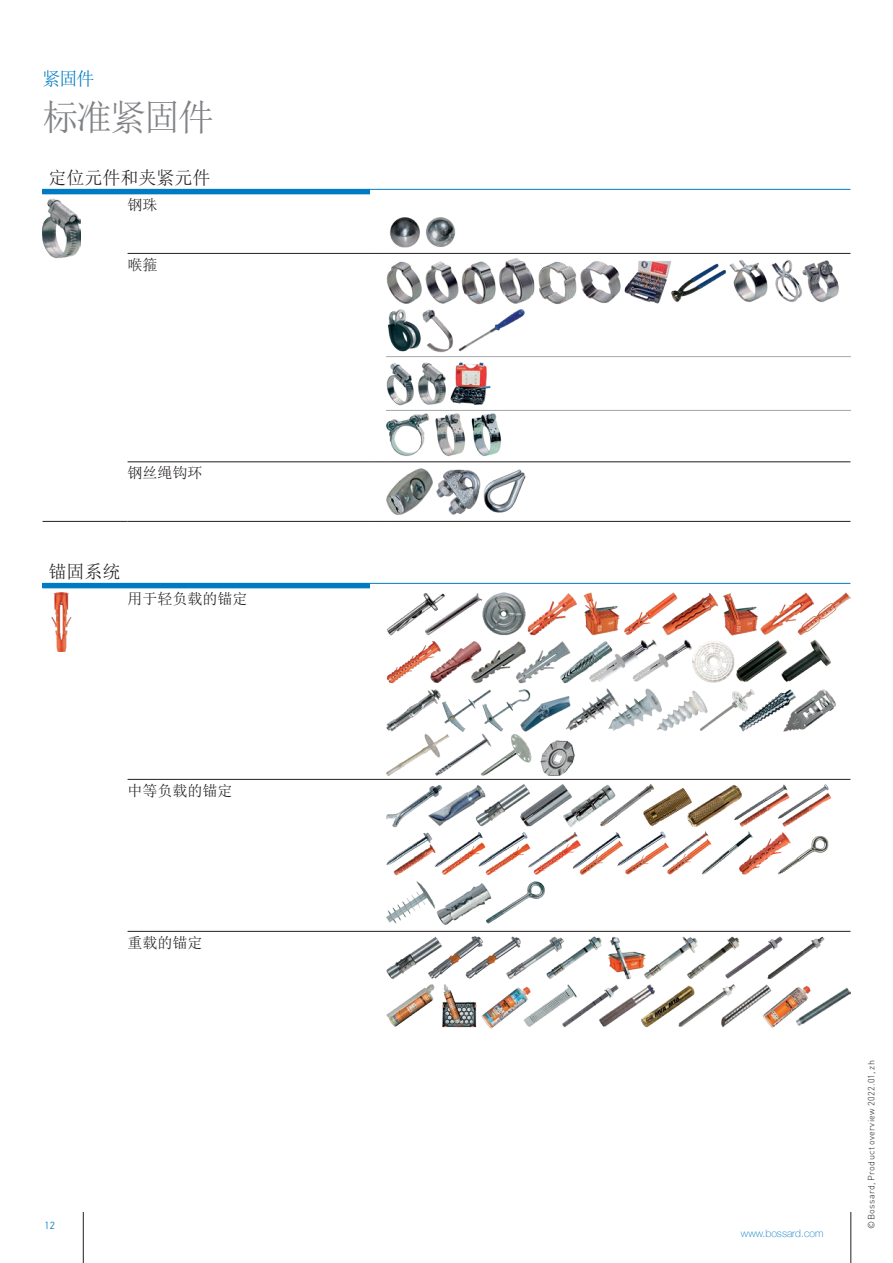
<style>
.page{position:relative;width:893px;height:1263px;background:#fff}
.page>*{position:absolute;margin:0;border:0;box-sizing:border-box;transform-origin:0 0}
.t1{font:36px "N Sim Sun";letter-spacing:-.06em;color:#808285}
.t2{font:18px "Sim Sun";color:#231f20}
.t3{font:18px "Sim Sun";color:#007ac2}
.t4{font:15px "Sim Sun";color:#231f20}
.t5{font:100 10.5px "Helvetica Neue LT Com";color:#007ac2}
.t6{font:300 10.5px "PFDIN Text Pro";color:#007ac2}
.t7{font:300 9px "DINOT";letter-spacing:.035em;color:#231f20}
</style>
<div class="page">
<hr style="left:850px;top:1212px;width:1px;height:51px;background:#231f20">
<hr style="left:83px;top:1212px;width:1px;height:51px;background:#231f20">
<div style="left:43px;top:189px;width:327px;height:5px;background:#007ac2"></div>
<svg style="left:370px;top:189px;width:17px;height:1px"></svg>
<hr style="left:387px;top:189px;width:463px;height:1px;background:#007ac2">
<hr style="left:43px;top:194px;width:85px;height:1px;background:#007ac2">
<hr style="left:128px;top:194px;width:242px;height:1px;background:#007ac2">
<hr style="left:128px;top:253px;width:242px;height:1px;background:#231f20">
<svg style="left:370px;top:253px;width:17px;height:1px"></svg>
<hr style="left:387px;top:253px;width:463px;height:1px;background:#231f20">
<hr style="left:128px;top:462px;width:242px;height:1px;background:#231f20">
<svg style="left:370px;top:462px;width:17px;height:1px"></svg>
<hr style="left:387px;top:462px;width:463px;height:1px;background:#231f20">
<hr style="left:43px;top:521px;width:85px;height:1px;background:#231f20">
<hr style="left:128px;top:521px;width:242px;height:1px;background:#231f20">
<svg style="left:370px;top:521px;width:17px;height:1px"></svg>
<hr style="left:387px;top:521px;width:463px;height:1px;background:#231f20">
<img style="left:43px;top:198px;width:38px;height:61px">
<img style="left:389px;top:217px;width:67px;height:31px">
<img style="left:387px;top:258px;width:463px;height:199px">
<img style="left:387px;top:468px;width:139px;height:47px">
<div style="left:43px;top:583px;width:327px;height:5px;background:#007ac2"></div>
<svg style="left:370px;top:583px;width:17px;height:1px"></svg>
<hr style="left:387px;top:583px;width:463px;height:1px;background:#007ac2">
<hr style="left:43px;top:588px;width:85px;height:1px;background:#007ac2">
<hr style="left:128px;top:588px;width:242px;height:1px;background:#007ac2">
<hr style="left:128px;top:779px;width:242px;height:1px;background:#231f20">
<svg style="left:370px;top:779px;width:17px;height:1px"></svg>
<hr style="left:387px;top:779px;width:463px;height:1px;background:#231f20">
<hr style="left:128px;top:931px;width:242px;height:1px;background:#231f20">
<svg style="left:370px;top:931px;width:17px;height:1px"></svg>
<hr style="left:387px;top:931px;width:463px;height:1px;background:#231f20">
<img style="left:51px;top:592px;width:21px;height:59px">
<img style="left:387px;top:592px;width:463px;height:183px">
<img style="left:387px;top:784px;width:445px;height:141px">
<img style="left:387px;top:936px;width:463px;height:93px">
<h2 class="t3" style="left:43px;top:69px;width:54px">紧固件</h2>
<h1 class="t1" style="left:43px;top:99px;width:173px">标准紧固件</h1>
<h2 class="t2" style="left:49px;top:168px;width:164px">定位元件和夹紧元件</h2>
<h3 class="t4" style="left:128px;top:197px;width:31px">钢珠</h3>
<h3 class="t4" style="left:128px;top:257px;width:31px">喉箍</h3>
<h3 class="t4" style="left:128px;top:465px;width:76px">钢丝绳钩环</h3>
<h2 class="t2" style="left:49px;top:562px;width:74px">锚固系统</h2>
<h3 class="t4" style="left:128px;top:591px;width:121px">用于轻负载的锚定</h3>
<h3 class="t4" style="left:128px;top:783px;width:106px">中等负载的锚定</h3>
<h3 class="t4" style="left:128px;top:935px;width:76px">重载的锚定</h3>
<p class="t6" style="left:45px;top:1219px;width:12px">12</p>
<p class="t5" style="left:741px;top:1227px;width:84px">www.bossard.com</p>
<p class="t7" style="left:865px;top:1228px;width:170px;rotate:-90deg">©Bossard, Product overview 2022.01, zh</p>
</div>
